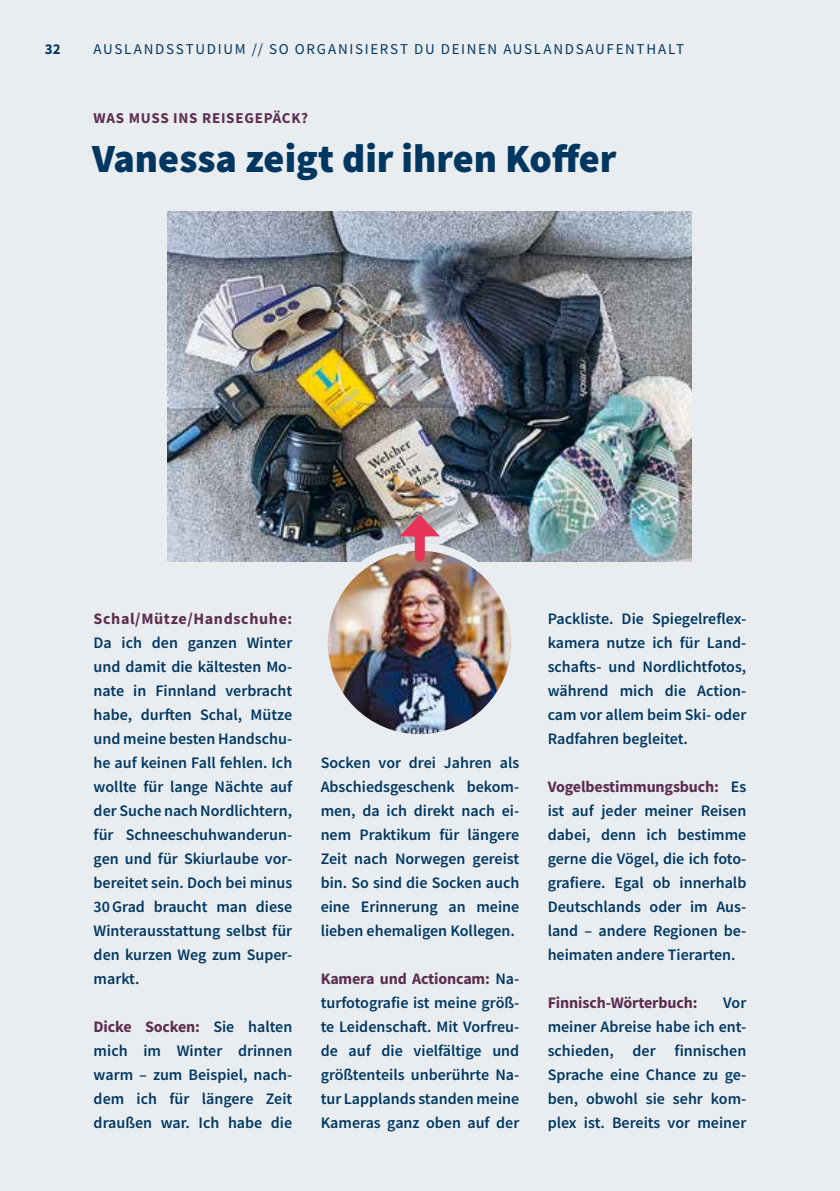
<style>
.page{position:relative;width:840px;height:1191px;background:#fff}
.page>*{position:absolute;margin:0;border:0;box-sizing:border-box;transform-origin:0 0}
.t1{font:900 40px "Source Sans Pro";color:#003761}
.t2{font:600 16px/24px "Source Sans Pro";color:#003761;text-align:justify}
.t3{font:700 16px "Source Sans Pro";letter-spacing:-.01em;color:#5c2d50}
.t4{font:15px "Source Sans Pro";letter-spacing:.115em;color:#003761}
.t5{font:700 15px "Source Sans Pro";letter-spacing:.05em;color:#5c2d50}
.t6{font:700 15px "Source Sans Pro";color:#003761}
.s1{font-weight:700;color:#5c2d50}
</style>
<div class="page">
<div style="left:0;top:0;width:839px;height:1191px;background:#e9edf0"></div>
<img style="left:167px;top:211px;width:524px;height:350px">
<img style="left:323px;top:547px;width:192px;height:191px;border-radius:96px">
<div style="left:319px;top:543px;width:200px;height:199px;border:8px solid #e9edf0;border-radius:50%"></div>
<div style="left:414px;top:528px;width:10px;height:28px;background:#e83458"></div>
<svg style="left:399px;top:514px;width:41px;height:22px"></svg>
<p class="t6" style="left:45px;top:39px;width:18px">32</p>
<p class="t4" style="left:94px;top:40px;width:591px">AUSLANDSSTUDIUM // SO ORGANISIERST DU DEINEN AUSLANDSAUFENTHALT</p>
<h1 class="t5" style="left:94px;top:108px;width:216px">WAS MUSS INS REISEGEPÄCK?</h1>
<h2 class="t1" style="left:92px;top:131px;width:525px">Vanessa zeigt dir ihren Kofer</h2>
<p class="t2" style="left:94px;top:607px;width:200px"><span class="s1">Schal/Mütze/Handschuhe:<br></span>Da ich den ganzen Winter und damit die kältesten Mo&shy;nate in Finnland verbracht habe, durfen Schal, Mütze und meine besten Handschu&shy;he auf keinen Fall fehlen. Ich wollte für lange Nächte auf der Suche nach Nordlichtern, für Schneeschuhwanderun&shy;gen und für Skiurlaube vor&shy;bereitet sein. Doch bei minus 30 Grad braucht man diese Winterausstattung selbst für den kurzen Weg zum Super&shy;markt.</p>
<p class="t2" style="left:94px;top:1015px;width:200px"><span class="s1">Dicke Socken:</span> Sie halten mich im Winter drinnen warm – zum Beispiel, nach&shy;dem ich für längere Zeit draußen war. Ich habe die</p>
<p class="t2" style="left:320px;top:751px;width:200px">Socken vor drei Jahren als Abschiedsgeschenk bekom&shy;men, da ich direkt nach ei&shy;nem Praktikum für längere Zeit nach Norwegen gereist bin. So sind die Socken auch eine Erinnerung an meine lieben ehemaligen Kollegen.</p>
<p class="t2" style="left:320px;top:967px;width:200px"><span class="s1">Kamera und Actioncam:</span> Na&shy;turfotografie ist meine größ&shy;te Leidenschaf. Mit Vorfreu&shy;de auf die vielfältige und größtenteils unberührte Na&shy;tur Lapplands standen meine Kameras ganz oben auf der</p>
<p class="t2" style="left:547px;top:607px;width:200px">Packliste. Die Spiegelreflex&shy;kamera nutze ich für Land&shy;schafs- und Nordlichtfotos, während mich die Action&shy;cam vor allem beim Ski- oder Radfahren begleitet.</p>
<p class="t2" style="left:547px;top:775px;width:200px"><span class="s1">Vogelbestimmungsbuch:</span> Es ist auf jeder meiner Reisen dabei, denn ich bestimme gerne die Vögel, die ich foto&shy;grafiere. Egal ob innerhalb Deutschlands oder im Aus&shy;land – andere Regionen be&shy;heimaten andere Tierarten.</p>
<p class="t3" style="left:547px;top:992px;width:151px">Finnisch-Wörterbuch:</p>
<p class="t2" style="left:547px;top:991px;width:200px;text-indent:175px">Vor meiner Abreise habe ich ent&shy;schieden, der finnischen Sprache eine Chance zu ge&shy;ben, obwohl sie sehr kom&shy;plex ist. Bereits vor meiner</p>
</div>
